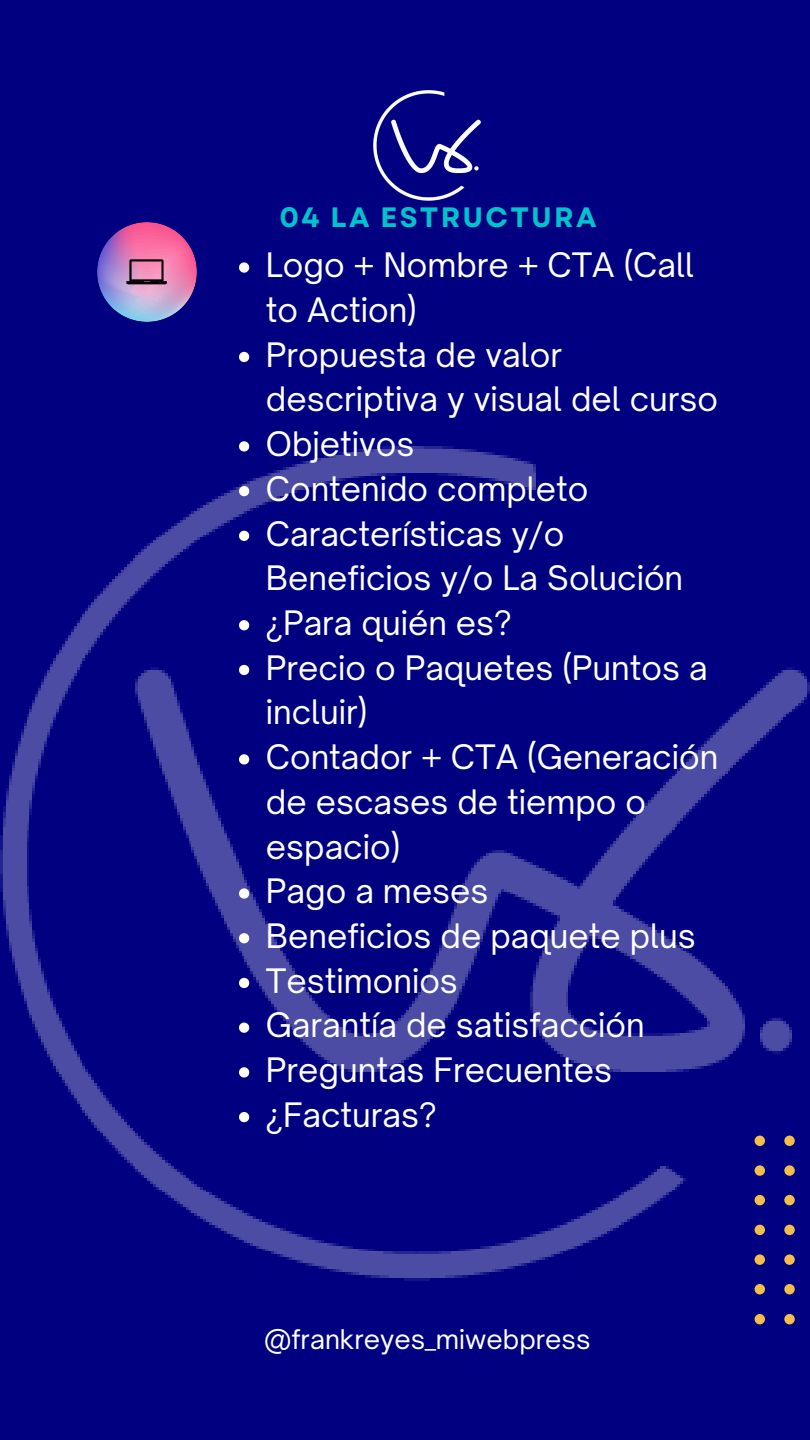
<style>
.page{position:relative;width:810px;height:1440px;background:#000080}
.page>*{position:absolute;margin:0;border:0;box-sizing:border-box;transform-origin:0 0}
.t1{font:32.3px/44.7px "Open Sauce One";color:#fff}
.t2{font:700 28px "Garet";letter-spacing:.08em;color:#00c4cc}
.t3{font:26px "Open Sauce One";color:#fff}
</style>
<div class="page">
<img style="left:97px;top:222px;width:100px;height:100px">
<svg style="left:126px;top:259px;width:41px;height:25px"></svg>
<img style="left:0;top:447px;width:809px;height:833px">
<div style="left:755px;top:1136px;width:10px;height:10px;background:#f5be4a;border-radius:50%"></div>
<div style="left:784px;top:1136px;width:11px;height:10px;background:#f5be4a;border-radius:50%"></div>
<div style="left:755px;top:1165px;width:10px;height:11px;background:#f5be4a;border-radius:50%"></div>
<div style="left:784px;top:1165px;width:11px;height:11px;background:#f5be4a;border-radius:50%"></div>
<div style="left:755px;top:1195px;width:10px;height:10px;background:#f5be4a;border-radius:50%"></div>
<div style="left:784px;top:1195px;width:11px;height:10px;background:#f5be4a;border-radius:50%"></div>
<div style="left:755px;top:1225px;width:10px;height:10px;background:#f5be4a;border-radius:50%"></div>
<div style="left:784px;top:1225px;width:11px;height:10px;background:#f5be4a;border-radius:50%"></div>
<div style="left:755px;top:1254px;width:10px;height:11px;background:#f5be4a;border-radius:50%"></div>
<div style="left:784px;top:1254px;width:11px;height:11px;background:#f5be4a;border-radius:50%"></div>
<div style="left:755px;top:1284px;width:10px;height:10px;background:#f5be4a;border-radius:50%"></div>
<div style="left:784px;top:1284px;width:11px;height:10px;background:#f5be4a;border-radius:50%"></div>
<div style="left:755px;top:1314px;width:10px;height:10px;background:#f5be4a;border-radius:50%"></div>
<div style="left:784px;top:1314px;width:11px;height:10px;background:#f5be4a;border-radius:50%"></div>
<img style="left:374px;top:91px;width:107px;height:110px">
<svg style="left:239px;top:262px;width:10px;height:11px"></svg>
<svg style="left:239px;top:352px;width:10px;height:10px"></svg>
<svg style="left:239px;top:441px;width:10px;height:11px"></svg>
<svg style="left:239px;top:486px;width:10px;height:10px"></svg>
<svg style="left:239px;top:531px;width:10px;height:10px"></svg>
<svg style="left:239px;top:620px;width:10px;height:10px"></svg>
<svg style="left:239px;top:665px;width:10px;height:10px"></svg>
<svg style="left:239px;top:754px;width:10px;height:11px"></svg>
<svg style="left:239px;top:888px;width:10px;height:11px"></svg>
<svg style="left:239px;top:933px;width:10px;height:10px"></svg>
<svg style="left:239px;top:978px;width:10px;height:10px"></svg>
<svg style="left:239px;top:1023px;width:10px;height:10px"></svg>
<svg style="left:239px;top:1067px;width:10px;height:11px"></svg>
<svg style="left:239px;top:1112px;width:10px;height:10px"></svg>
<p class="t2" style="left:280px;top:197px;width:318px">04 LA ESTRUCTURA</p>
<p class="t1" style="left:266px;top:243px;width:430px">Logo + Nombre + CTA (Call to Action)</p>
<p class="t1" style="left:266px;top:332px;width:454px">Propuesta de valor descriptiva y visual del curso</p>
<p class="t1" style="left:266px;top:422px;width:150px">Objetivos</p>
<p class="t1" style="left:266px;top:466px;width:324px">Contenido completo</p>
<p class="t1" style="left:266px;top:511px;width:419px">Características y/o<br>Beneficios y/o La Solución</p>
<p class="t1" style="left:266px;top:600px;width:247px">¿Para quién es?</p>
<p class="t1" style="left:266px;top:645px;width:443px">Precio o Paquetes (Puntos a incluir)</p>
<p class="t1" style="left:266px;top:735px;width:454px">Contador + CTA (Generación de escases de tiempo o espacio)</p>
<p class="t1" style="left:266px;top:869px;width:224px">Pago a meses</p>
<p class="t1" style="left:266px;top:913px;width:431px">Beneficios de paquete plus</p>
<p class="t1" style="left:266px;top:958px;width:194px">Testimonios</p>
<p class="t1" style="left:266px;top:1003px;width:380px">Garantía de satisfacción</p>
<p class="t1" style="left:266px;top:1048px;width:348px">Preguntas Frecuentes</p>
<p class="t1" style="left:266px;top:1092px;width:172px">¿Facturas?</p>
<p class="t3" style="left:264px;top:1323px;width:328px">@frankreyes_miwebpress</p>
</div>
